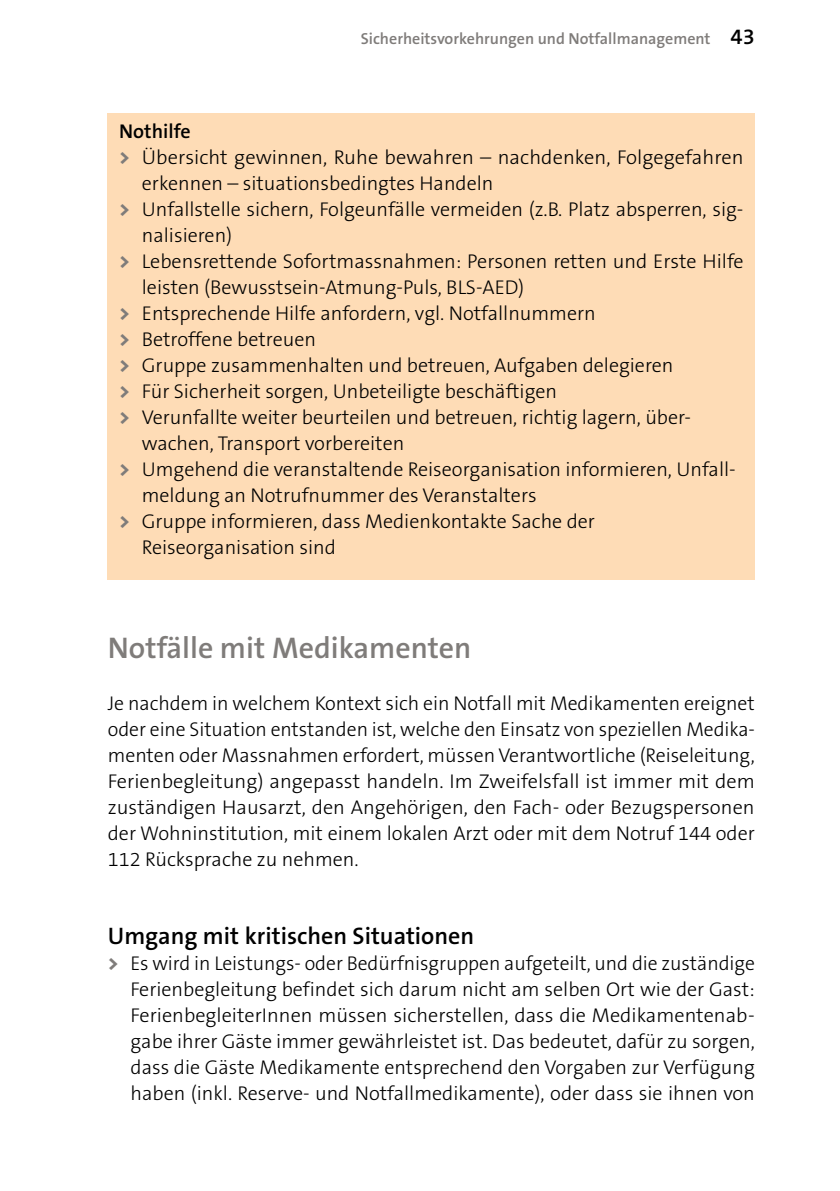
<style>
.page{position:relative;width:840px;height:1191px;background:#fff}
.page>*{position:absolute;margin:0;border:0;box-sizing:border-box;transform-origin:0 0}
.t1{font:600 30px "The Sans B6";color:#7f7c7a}
.t2{font:600 24px "The Sans B6";color:#000}
.t3{font:300 20px/26px "The Sans B3";color:#000;text-align:justify}
.t4{font:600 20px "The Sans B6";color:#000}
.t5{font:600 16px "The Sans B6";color:#7f7c7a}
.s1{font-size:22px;color:#000}
.s2{font-family:"The Sans B8";font-weight:800;color:#7f7c7a}
</style>
<div class="page">
<div style="left:108px;top:113px;width:646px;height:467px;background:#fedcb6"></div>
<p class="t5" style="left:360px;top:30px;width:395px">Sicherheitsvorkehrungen und Notfallmanagement <span class="s1">43</span></p>
<p class="t4" style="left:119px;top:121px;width:73px">Nothilfe</p>
<p class="t3" style="left:119px;top:145px;width:625px"><span class="s2">&gt;</span> Übersicht gewinnen, Ruhe bewahren – nachdenken, Folgegefahren</p>
<p class="t3" style="left:142px;top:171px;width:353px">erkennen – situationsbedingtes Handeln</p>
<p class="t3" style="left:119px;top:197px;width:625px"><span class="s2">&gt;</span> Unfallstelle sichern, Folgeunfälle vermeiden (z.B. Platz absperren, sig-</p>
<p class="t3" style="left:142px;top:223px;width:92px">nalisieren)</p>
<p class="t3" style="left:119px;top:249px;width:625px"><span class="s2">&gt;</span> Lebensrettende Sofortmassnahmen: Personen retten und Erste Hilfe</p>
<p class="t3" style="left:142px;top:275px;width:384px">leisten (Bewusstsein-Atmung-Puls, BLS-AED)</p>
<p class="t3" style="left:119px;top:301px;width:478px"><span class="s2">&gt;</span> Entsprechende Hilfe anfordern, vgl. Notfallnummern</p>
<p class="t3" style="left:119px;top:327px;width:198px"><span class="s2">&gt;</span> Betroffene betreuen</p>
<p class="t3" style="left:119px;top:353px;width:555px"><span class="s2">&gt;</span> Gruppe zusammenhalten und betreuen, Aufgaben delegieren</p>
<p class="t3" style="left:119px;top:379px;width:439px"><span class="s2">&gt;</span> Für Sicherheit sorgen, Unbeteiligte beschäftigen</p>
<p class="t3" style="left:119px;top:405px;width:573px"><span class="s2">&gt;</span> Verunfallte weiter beurteilen und betreuen, richtig lagern, über-</p>
<p class="t3" style="left:142px;top:431px;width:264px">wachen, Transport vorbereiten</p>
<p class="t3" style="left:119px;top:457px;width:617px"><span class="s2">&gt;</span> Umgehend die veranstaltende Reiseorganisation informieren, Unfall-</p>
<p class="t3" style="left:142px;top:483px;width:396px">meldung an Notrufnummer des Veranstalters</p>
<p class="t3" style="left:119px;top:509px;width:477px"><span class="s2">&gt;</span> Gruppe informieren, dass Medienkontakte Sache der</p>
<p class="t3" style="left:142px;top:535px;width:195px">Reiseorganisation sind</p>
<h1 class="t1" style="left:108px;top:632px;width:365px">Notfälle mit Medikamenten</h1>
<p class="t3" style="left:108px;top:691px;width:648px">Je nachdem in welchem Kontext sich ein Notfall mit Medikamenten ereignet oder eine Situation entstanden ist, welche den Einsatz von speziellen Medika&shy;menten oder Massnahmen erfordert, müssen Verantwortliche (Reiseleitung, Ferienbegleitung) angepasst handeln. Im Zweifelsfall ist immer mit dem zuständigen Hausarzt, den Angehörigen, den Fach- oder Bezugspersonen der Wohninstitution, mit einem lokalen Arzt oder mit dem Notruf 144 oder 112 Rücksprache zu nehmen.</p>
<p class="t2" style="left:108px;top:923px;width:368px">Umgang mit kritischen Situationen</p>
<p class="t3" style="left:130px;top:951px;width:625px;text-indent:-23px"><span class="s2">&gt;</span> Es wird in Leistungs- oder Bedürfnisgruppen aufgeteilt, und die zuständige Ferienbegleitung befindet sich darum nicht am selben Ort wie der Gast:<br>FerienbegleiterInnen müssen sicherstellen, dass die Medikamentenab&shy;gabe ihrer Gäste immer gewährleistet ist. Das bedeutet, dafür zu sorgen, dass die Gäste Medikamente entsprechend den Vorgaben zur Verfügung haben (inkl. Reserve- und Notfallmedikamente), oder dass sie ihnen von</p>
</div>
